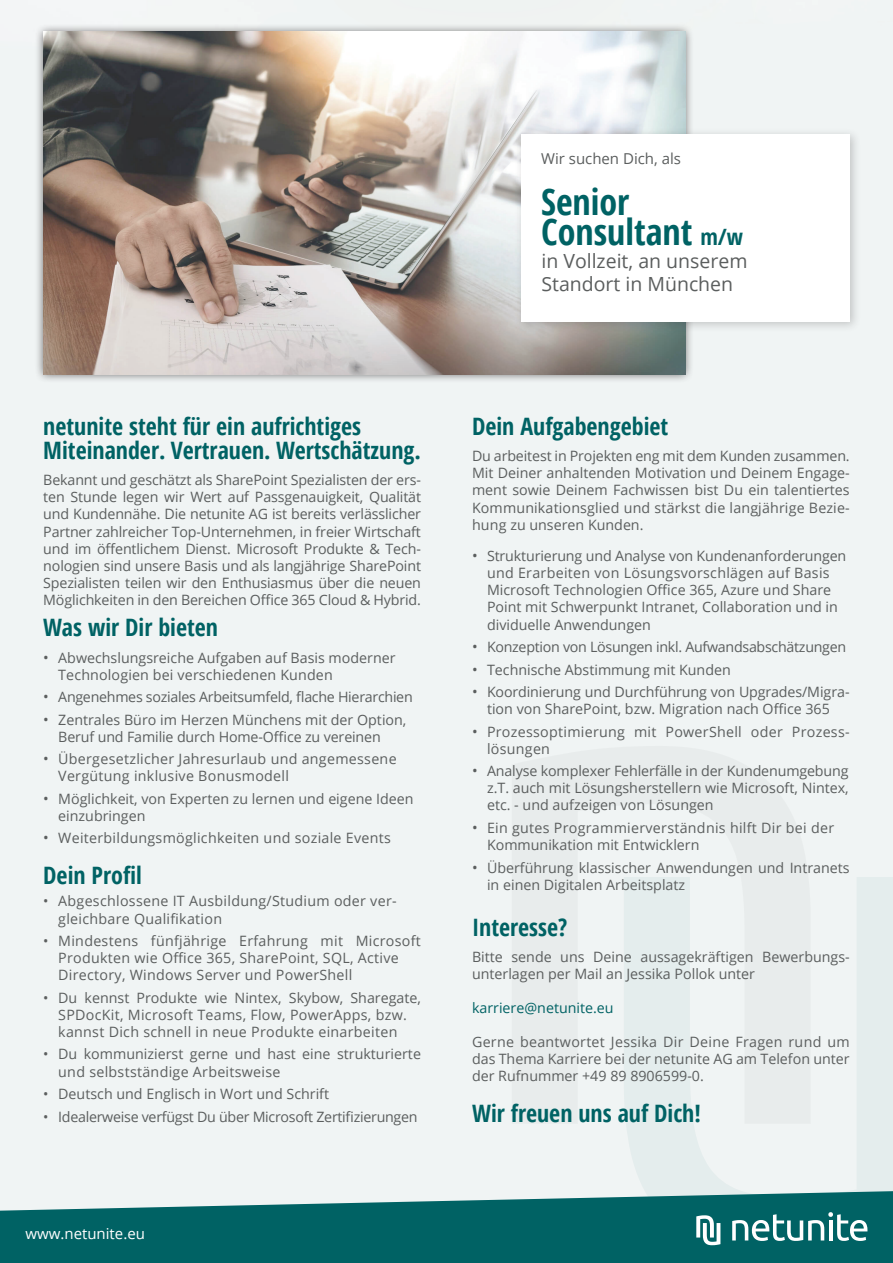
<style>
.page{position:relative;width:893px;height:1263px;background:#fff}
.page>*{position:absolute;margin:0;border:0;box-sizing:border-box;transform-origin:0 0}
.t1{font:700 36px/29.7px "Open Sans Condensed";color:#006264}
.t2{font:700 24px/24px "Open Sans Condensed";color:#006264}
.t3{font:19.5px/23.4px "Open Sans";color:#5b5e5e}
.t4{font:15px "Open Sans";color:#5b5e5e}
.t5{font:15px "Open Sans";color:#fff}
.t6{font:14.25px/17.1px "Open Sans";color:#5b5e5e}
.t7{font:14.25px/17.1px "Open Sans";letter-spacing:.02em;color:#5b5e5e}
.t8{font:14.25px "Open Sans";letter-spacing:-.02em;color:#5b5e5e}
.t9{font:14.25px "Open Sans";color:#006264}
.s1{font-size:15px}
.s2{font-size:22.5px}
</style>
<div class="page">
<div style="left:512px;top:746px;width:299px;height:378px;background:#e8ecec"></div>
<div style="left:624px;top:877px;width:269px;height:314px;background:#e8eded"></div>
<svg style="left:0;top:1191px;width:893px;height:72px;background:#237779"></svg>
<svg style="left:696px;top:1215px;width:24px;height:30px"></svg>
<svg style="left:732px;top:1212px;width:135px;height:29px"></svg>
<div style="left:34px;top:24px;width:660px;height:359px;background:#231f20;opacity:.69"></div>
<img style="left:43px;top:32px;width:642px;height:342px">
<div style="left:515px;top:128px;width:347px;height:205px;background:#231f20;opacity:.23"></div>
<div style="left:521px;top:134px;width:329px;height:187px;background:#fff"></div>
<h2 class="t2" style="left:43px;top:414px;width:379px">netunite steht für ein aufrichtiges<br>Miteinander. Vertrauen. Wertschätzung.</h2>
<p class="t6" style="left:43px;top:471px;width:379px;text-align:justify">Bekannt und geschätzt als SharePoint Spezialisten der ers&shy;ten Stunde legen wir Wert auf Passgenauigkeit, Qualität und Kundennähe. Die netunite AG ist bereits verlässlicher Partner zahlreicher Top-Unternehmen, in freier Wirtschaft und im öffentlichem Dienst. Microsoft Produkte &amp; Tech&shy;nologien sind unsere Basis und als langjährige SharePoint Spezialisten teilen wir den Enthusiasmus über die neuen Möglichkeiten in den Bereichen Office 365 Cloud &amp; Hybrid.</p>
<h2 class="t2" style="left:43px;top:615px;width:176px">Was wir Dir bieten</h2>
<p class="t6" style="left:58px;top:648px;width:339px;text-indent:-15px"><span class="s1">•</span> Abwechslungsreiche Aufgaben auf Basis moderner<br>Technologien bei verschiedenen Kunden</p>
<p class="t8" style="left:43px;top:687px;width:371px"><span class="s1">•</span> Angenehmes soziales Arbeitsumfeld, flache Hierarchien</p>
<p class="t6" style="left:58px;top:710px;width:350px;text-indent:-15px"><span class="s1">•</span> Zentrales Büro im Herzen Münchens mit der Option,<br>Beruf und Familie durch Home-Office zu vereinen</p>
<p class="t7" style="left:58px;top:750px;width:340px;text-indent:-15px"><span class="s1">•</span> Übergesetzlicher Jahresurlaub und angemessene<br>Vergütung inklusive Bonusmodell</p>
<p class="t6" style="left:58px;top:790px;width:357px;text-indent:-15px"><span class="s1">•</span> Möglichkeit, von Experten zu lernen und eigene Ideen einzubringen</p>
<p class="t7" style="left:43px;top:829px;width:349px"><span class="s1">•</span> Weiterbildungsmöglichkeiten und soziale Events</p>
<h2 class="t2" style="left:43px;top:863px;width:100px">Dein Profil</h2>
<p class="t7" style="left:58px;top:892px;width:340px;text-indent:-15px">• Abgeschlossene IT Ausbildung/Studium oder ver&shy;gleichbare Qualifikation</p>
<p class="t7" style="left:58px;top:932px;width:364px;text-indent:-15px">• Mindestens fünfjährige Erfahrung mit Microsoft<br>Produkten wie Office 365, SharePoint, SQL, Active<br>Directory, Windows Server und PowerShell</p>
<p class="t7" style="left:43px;top:989px;width:379px;text-align:center">• Du kennst Produkte wie Nintex, Skybow, Sharegate,<br>SPDocKit, Microsoft Teams, Flow, PowerApps, bzw. kannst Dich schnell in neue Produkte einarbeiten</p>
<p class="t6" style="left:58px;top:1045px;width:364px;text-indent:-15px">• Du kommunizierst gerne und hast eine strukturierte und selbstständige Arbeitsweise</p>
<p class="t6" style="left:43px;top:1085px;width:287px">• Deutsch und Englisch in Wort und Schrift</p>
<p class="t8" style="left:43px;top:1107px;width:376px">• Idealerweise verfügst Du über Microsoft Zertifizierungen</p>
<p class="t5" style="left:26px;top:1223px;width:121px">www.netunite.eu</p>
<p class="t4" style="left:541px;top:148px;width:141px">Wir suchen Dich, als</p>
<h1 class="t1" style="left:541px;top:187px;width:204px">Senior<br>Consultant <span class="s2">m/w</span></h1>
<h3 class="t3" style="left:541px;top:249px;width:208px">in Vollzeit, an unserem<br>Standort in München</h3>
<h2 class="t2" style="left:472px;top:414px;width:198px">Dein Aufgabengebiet</h2>
<p class="t6" style="left:472px;top:447px;width:379px;text-align:justify">Du arbeitest in Projekten eng mit dem Kunden zusammen.<br>Mit Deiner anhaltenden Motivation und Deinem Engage&shy;ment sowie Deinem Fachwissen bist Du ein talentiertes Kommunikationsglied und stärkst die langjährige Bezie&shy;hung zu unseren Kunden.</p>
<p class="t6" style="left:487px;top:547px;width:361px;text-indent:-15px"><span class="s1">•</span> Strukturierung und Analyse von Kundenanforderungen und Erarbeiten von Lösungsvorschlägen auf Basis Microsoft Technologien Office 365, Azure und Share Point mit Schwerpunkt Intranet, Collaboration und in dividuelle Anwendungen</p>
<p class="t8" style="left:472px;top:637px;width:376px"><span class="s1">•</span> Konzeption von Lösungen inkl. Aufwandsabschätzungen</p>
<p class="t6" style="left:472px;top:660px;width:260px"><span class="s1">•</span> Technische Abstimmung mit Kunden</p>
<p class="t6" style="left:472px;top:683px;width:379px;text-align:center"><span class="s1">•</span> Koordinierung und Durchführung von Upgrades/Migra&shy;tion von SharePoint, bzw. Migration nach Office 365</p>
<p class="t7" style="left:487px;top:722px;width:364px;text-indent:-15px"><span class="s1">•</span> Prozessoptimierung mit PowerShell oder Prozess&shy;lösungen</p>
<p class="t6" style="left:487px;top:762px;width:363px;text-align:justify;text-indent:-15px"><span class="s1">•</span> Analyse komplexer Fehlerfälle in der Kundenumgebung z.T. auch mit Lösungsherstellern wie Microsoft, Nintex, etc. - und aufzeigen von Lösungen</p>
<p class="t7" style="left:487px;top:819px;width:349px;text-indent:-15px"><span class="s1">•</span> Ein gutes Programmierverständnis hilft Dir bei der<br>Kommunikation mit Entwicklern</p>
<p class="t6" style="left:487px;top:858px;width:364px;text-indent:-15px"><span class="s1">•</span> Überführung klassischer Anwendungen und Intranets in einen Digitalen Arbeitsplatz</p>
<h2 class="t2" style="left:472px;top:914px;width:97px">Interesse?</h2>
<p class="t6" style="left:472px;top:947px;width:379px">Bitte sende uns Deine aussagekräftigen Bewerbungs&shy;unterlagen per Mail an Jessika Pollok unter</p>
<p class="t9" style="left:472px;top:998px;width:143px">karriere@netunite.eu</p>
<p class="t6" style="left:472px;top:1033px;width:379px;text-align:justify">Gerne beantwortet Jessika Dir Deine Fragen rund um das Thema Karriere bei der netunite AG am Telefon unter der Rufnummer +49 89 8906599-0.</p>
<h2 class="t2" style="left:472px;top:1100px;width:230px">Wir freuen uns auf Dich!</h2>
</div>
